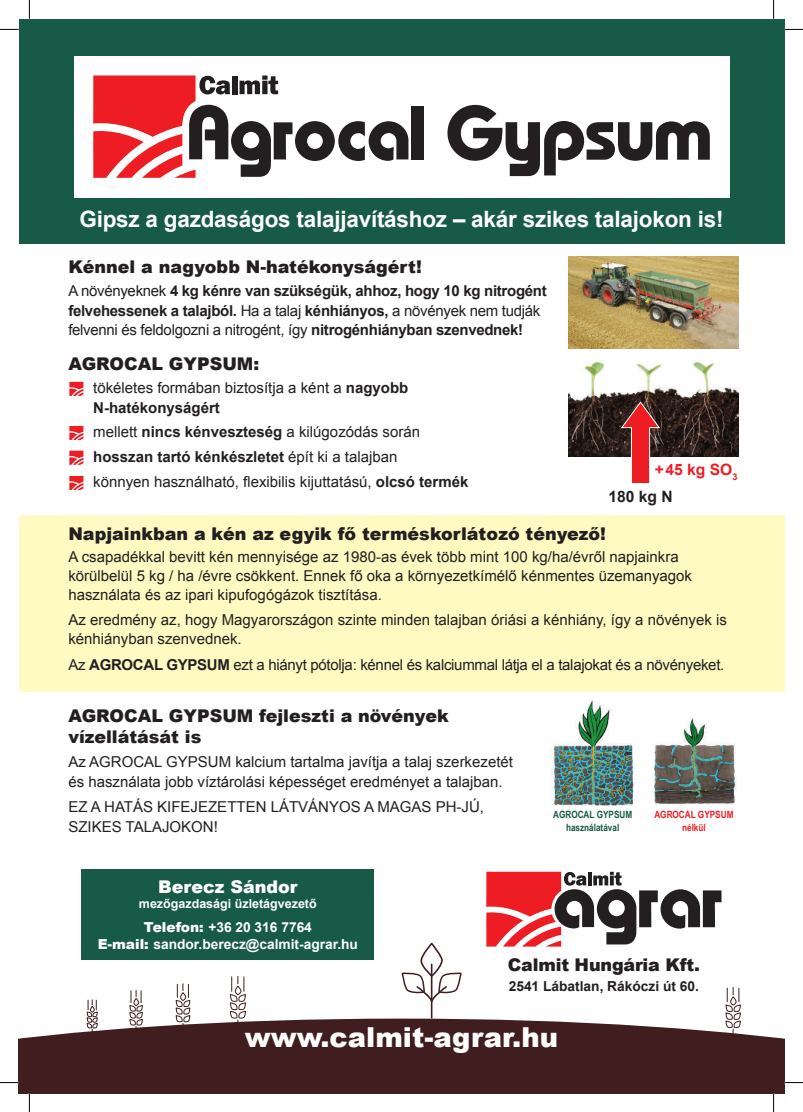
<style>
.page{position:relative;width:803px;height:1112px;background:#fff}
.page>*{position:absolute;margin:0;border:0;box-sizing:border-box;transform-origin:0 0}
.t1{font:900 27.5px "Arial";color:#fff}
.t2{font:700 22.5px "Arial";letter-spacing:-.01em;color:#fff}
.t3{font:900 17.5px/21px "Arial";color:#231f20}
.t4{font:900 17.5px "Arial";color:#fff}
.t5{font:700 15.62px/27.6px "Arial";color:#ee1d23}
.t6{font:15px/18.8px "Arial";color:#231f20}
.t7{font:700 15px/19.4px "Arial";letter-spacing:-.02em;color:#231f20}
.t8{font:15px "Arial";letter-spacing:-.02em;color:#231f20}
.t9{font:700 13.75px/16.5px "Arial";color:#fff;text-align:center}
.t10{font:700 13.75px "Arial";color:#231f20}
.t11{font:700 12.5px "Arial";color:#fff}
.t12{font:700 10px/12.5px "Arial Narrow";color:#175a45;text-align:center}
.t13{font:700 10px/12.5px "Arial Narrow";color:#ee1d23;text-align:center}
.s1{font-weight:400}
.s2{font-weight:700}
.s3{color:#231f20}
.s4{font-weight:900}
</style>
<div class="page">
<div style="left:19px;top:19px;width:765px;height:224px;background:#175a45"></div>
<img style="left:568px;top:256px;width:170px;height:92px">
<img style="left:568px;top:361px;width:170px;height:95px">
<div style="left:74px;top:56px;width:655px;height:141px;background:#fff"></div>
<div style="left:411px;top:106px;width:12px;height:53px;background:#231f20"></div>
<svg style="left:93px;top:75px;width:315px;height:103px"></svg>
<svg style="left:447px;top:105px;width:263px;height:71px"></svg>
<svg style="left:486px;top:871px;width:235px;height:75px"></svg>
<div style="left:82px;top:869px;width:292px;height:90px;background:#175a45"></div>
<svg style="left:19px;top:1018px;width:765px;height:74px;background:#4f2f30"></svg>
<hr style="left:431px;top:964px;width:1px;height:53px;background:#401d1c">
<svg style="left:402px;top:943px;width:59px;height:60px"></svg>
<svg style="left:175px;top:983px;width:16px;height:46px"></svg>
<svg style="left:229px;top:975px;width:18px;height:52px"></svg>
<svg style="left:129px;top:990px;width:14px;height:42px"></svg>
<svg style="left:86px;top:999px;width:12px;height:34px"></svg>
<svg style="left:725px;top:987px;width:16px;height:49px"></svg>
<svg style="left:69px;top:381px;width:15px;height:15px"></svg>
<svg style="left:69px;top:426px;width:15px;height:14px"></svg>
<svg style="left:69px;top:450px;width:15px;height:15px"></svg>
<svg style="left:69px;top:476px;width:15px;height:15px"></svg>
<svg style="left:620px;top:400px;width:40px;height:83px"></svg>
<div style="left:19px;top:514px;width:765px;height:177px;background:#fffac1"></div>
<img style="left:654px;top:718px;width:82px;height:86px">
<img style="left:551px;top:699px;width:83px;height:105px">
<svg style="left:0;top:29px;width:19px;height:1px"></svg>
<svg style="left:784px;top:29px;width:19px;height:1px"></svg>
<svg style="left:0;top:1081px;width:19px;height:2px"></svg>
<svg style="left:784px;top:1081px;width:19px;height:2px"></svg>
<svg style="left:29px;top:0;width:1px;height:19px"></svg>
<svg style="left:29px;top:1092px;width:1px;height:19px"></svg>
<svg style="left:773px;top:0;width:1px;height:19px"></svg>
<svg style="left:773px;top:1092px;width:1px;height:19px"></svg>
<h2 class="t2" style="left:79px;top:210px;width:646px">Gipsz a gazdaságos talajjavításhoz – akár szikes talajokon is!</h2>
<p class="t3" style="left:68px;top:258px;width:355px">Kénnel a nagyobb N-hatékonyságért!</p>
<p class="t7" style="left:68px;top:282px;width:480px"><span class="s1">A növényeknek</span> 4 kg kénre van szükségük, ahhoz, hogy 10 kg nitrogént felvehessenek a talajból. <span class="s1">Ha a talaj</span> kénhiányos, <span class="s1">a növények nem tudják felvenni és feldolgozni a nitrogént, így</span> nitrogénhiányban szenvednek!</p>
<p class="t3" style="left:68px;top:355px;width:192px">AGROCAL GYPSUM:</p>
<p class="t6" style="left:93px;top:379px;width:317px;line-height:19.4px">tökéletes formában biztosítja a ként a <span class="s2">nagyobb<br>N-hatékonyságért</span></p>
<p class="t6" style="left:93px;top:421px;width:377px;line-height:25px">mellett <span class="s2">nincs kénveszteség</span> a kilúgozódás során <span class="s2">hosszan tartó kénkészletet</span> épít ki a talajban<br>könnyen használható, flexibilis kijuttatású, <span class="s2">olcsó termék</span></p>
<p class="t5" style="left:608px;top:457px;width:131px;text-indent:46px">+45 kg SO<sub>3<br></sub><span class="s3">180 kg N</span></p>
<p class="t3" style="left:68px;top:522px;width:539px">Napjainkban a kén az egyik fő terméskorlátozó tényező!</p>
<p class="t6" style="left:68px;top:547px;width:625px">A csapadékkal bevitt kén mennyisége az 1980-as évek több mint 100 kg/ha/évről napjainkra körülbelül 5 kg / ha /évre csökkent. Ennek fő oka a környezetkímélő kénmentes üzemanyagok használata és az ipari kipufogógázok tisztítása.</p>
<p class="t6" style="left:68px;top:612px;width:660px">Az eredmény az, hogy Magyarországon szinte minden talajban óriási a kénhiány, így a növények is kénhiányban szenvednek.</p>
<p class="t8" style="left:68px;top:659px;width:657px">Az <span class="s2">AGROCAL GYPSUM</span> ezt a hiányt pótolja: kénnel és kalciummal látja el a talajokat és a növényeket.</p>
<p class="t3" style="left:68px;top:707px;width:382px">AGROCAL GYPSUM fejleszti a növények vízellátását is</p>
<p class="t6" style="left:68px;top:752px;width:446px;line-height:20px">Az AGROCAL GYPSUM kalcium tartalma javítja a talaj szerkezetét és használata jobb víztárolási képességet eredményet a talajban.</p>
<p class="t6" style="left:68px;top:798px;width:417px;line-height:20px">EZ A HATÁS KIFEJEZETTEN LÁTVÁNYOS A MAGAS PH-JÚ,<br>SZIKES TALAJOKON!</p>
<p class="t12" style="left:553px;top:809px;width:81px">AGROCAL GYPSUM használatával</p>
<p class="t13" style="left:654px;top:809px;width:81px">AGROCAL GYPSUM nélkül</p>
<p class="t4" style="left:158px;top:880px;width:141px">Berecz Sándor</p>
<p class="t11" style="left:139px;top:895px;width:179px">mezőgazdasági üzletágvezető</p>
<p class="t9" style="left:98px;top:920px;width:262px"><span class="s4">Telefon:</span> +36 20 316 7764<br><span class="s4">E-mail:</span> sandor.berecz@calmit-agrar.hu</p>
<p class="t3" style="left:508px;top:955px;width:194px">Calmit Hungária Kft.</p>
<p class="t10" style="left:509px;top:980px;width:192px">2541 Lábatlan, Rákóczi út 60.</p>
<h1 class="t1" style="left:245px;top:1026px;width:315px">www.calmit-agrar.hu</h1>
</div>
